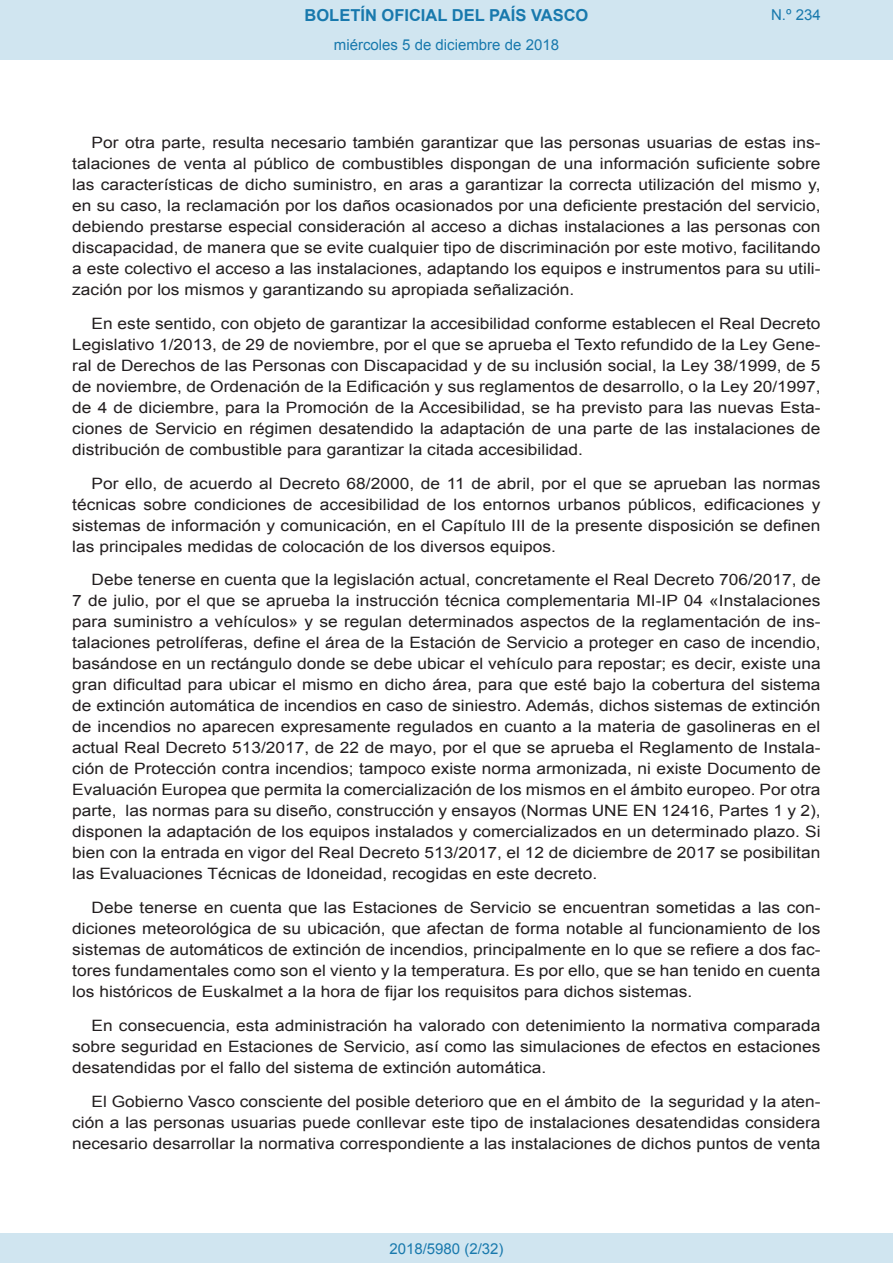
<style>
.page{position:relative;width:893px;height:1263px;background:#fff}
.page>*{position:absolute;margin:0;border:0;box-sizing:border-box;transform-origin:0 0}
.t1{font:700 16.5px "Arial";color:#1879ad}
.BOPVDetalle{font:15.6px/21px "Arial";color:#231f20;text-align:justify;scale:1.11 1}
.Paginacion_Centro{font:15px "Arial";color:#1879ad}
</style>
<div class="page">
<div style="left:0;top:0;width:893px;height:60px;background:#d0e5f0"></div>
<div style="left:0;top:1233px;width:893px;height:30px;background:#d0e5f0"></div>
<p class="t1" style="left:305px;top:4px;width:285px">BOLETÍN OFICIAL DEL PAÍS VASCO</p>
<p class="Paginacion_Centro" style="left:334px;top:35px;width:227px">miércoles 5 de diciembre de 2018</p>
<p class="Paginacion_Centro" style="left:771px;top:5px;width:51px">N.º 234</p>
<p class="BOPVDetalle" style="left:72px;top:132px;width:676px;text-indent:19px">Por otra parte, resulta necesario también garantizar que las personas usuarias de estas ins&shy;talaciones de venta al público de combustibles dispongan de una información suficiente sobre las características de dicho suministro, en aras a garantizar la correcta utilización del mismo y, en su caso, la reclamación por los daños ocasionados por una deficiente prestación del servicio, debiendo prestarse especial consideración al acceso a dichas instalaciones a las personas con discapacidad, de manera que se evite cualquier tipo de discriminación por este motivo, facilitando a este colectivo el acceso a las instalaciones, adaptando los equipos e instrumentos para su utili&shy;zación por los mismos y garantizando su apropiada señalización.</p>
<p class="BOPVDetalle" style="left:72px;top:313px;width:676px;text-indent:19px">En este sentido, con objeto de garantizar la accesibilidad conforme establecen el Real Decreto Legislativo 1/2013, de 29 de noviembre, por el que se aprueba el Texto refundido de la Ley Gene&shy;ral de Derechos de las Personas con Discapacidad y de su inclusión social, la Ley 38/1999, de 5 de noviembre, de Ordenación de la Edificación y sus reglamentos de desarrollo, o la Ley 20/1997, de 4 de diciembre, para la Promoción de la Accesibilidad, se ha previsto para las nuevas Esta&shy;ciones de Servicio en régimen desatendido la adaptación de una parte de las instalaciones de distribución de combustible para garantizar la citada accesibilidad.</p>
<p class="BOPVDetalle" style="left:72px;top:473px;width:676px;text-indent:19px">Por ello, de acuerdo al Decreto 68/2000, de 11 de abril, por el que se aprueban las normas técnicas sobre condiciones de accesibilidad de los entornos urbanos públicos, edificaciones y sistemas de información y comunicación, en el Capítulo III de la presente disposición se definen las principales medidas de colocación de los diversos equipos.</p>
<p class="BOPVDetalle" style="left:72px;top:570px;width:676px;text-indent:19px">Debe tenerse en cuenta que la legislación actual, concretamente el Real Decreto 706/2017, de 7 de julio, por el que se aprueba la instrucción técnica complementaria MI-IP 04 «Instalaciones para suministro a vehículos» y se regulan determinados aspectos de la reglamentación de ins&shy;talaciones petrolíferas, define el área de la Estación de Servicio a proteger en caso de incendio, basándose en un rectángulo donde se debe ubicar el vehículo para repostar; es decir, existe una gran dificultad para ubicar el mismo en dicho área, para que esté bajo la cobertura del sistema de extinción automática de incendios en caso de siniestro. Además, dichos sistemas de extinción de incendios no aparecen expresamente regulados en cuanto a la materia de gasolineras en el actual Real Decreto 513/2017, de 22 de mayo, por el que se aprueba el Reglamento de Instala&shy;ción de Protección contra incendios; tampoco existe norma armonizada, ni existe Documento de Evaluación Europea que permita la comercialización de los mismos en el ámbito europeo. Por otra parte, las normas para su diseño, construcción y ensayos (Normas UNE EN 12416, Partes 1 y 2), disponen la adaptación de los equipos instalados y comercializados en un determinado plazo. Si bien con la entrada en vigor del Real Decreto 513/2017, el 12 de diciembre de 2017 se posibilitan las Evaluaciones Técnicas de Idoneidad, recogidas en este decreto.</p>
<p class="BOPVDetalle" style="left:72px;top:897px;width:676px;text-indent:19px">Debe tenerse en cuenta que las Estaciones de Servicio se encuentran sometidas a las con&shy;diciones meteorológica de su ubicación, que afectan de forma notable al funcionamiento de los sistemas de automáticos de extinción de incendios, principalmente en lo que se refiere a dos fac&shy;tores fundamentales como son el viento y la temperatura. Es por ello, que se han tenido en cuenta los históricos de Euskalmet a la hora de fijar los requisitos para dichos sistemas.</p>
<p class="BOPVDetalle" style="left:72px;top:1015px;width:676px;text-indent:19px">En consecuencia, esta administración ha valorado con detenimiento la normativa comparada sobre seguridad en Estaciones de Servicio, así como las simulaciones de efectos en estaciones desatendidas por el fallo del sistema de extinción automática.</p>
<p class="BOPVDetalle" style="left:72px;top:1091px;width:676px;text-indent:19px">El Gobierno Vasco consciente del posible deterioro que en el ámbito de la seguridad y la aten&shy;ción a las personas usuarias puede conllevar este tipo de instalaciones desatendidas considera necesario desarrollar la normativa correspondiente a las instalaciones de dichos puntos de venta</p>
<p class="Paginacion_Centro" style="left:389px;top:1238px;width:116px">2018/5980 (2/32)</p>
</div>
